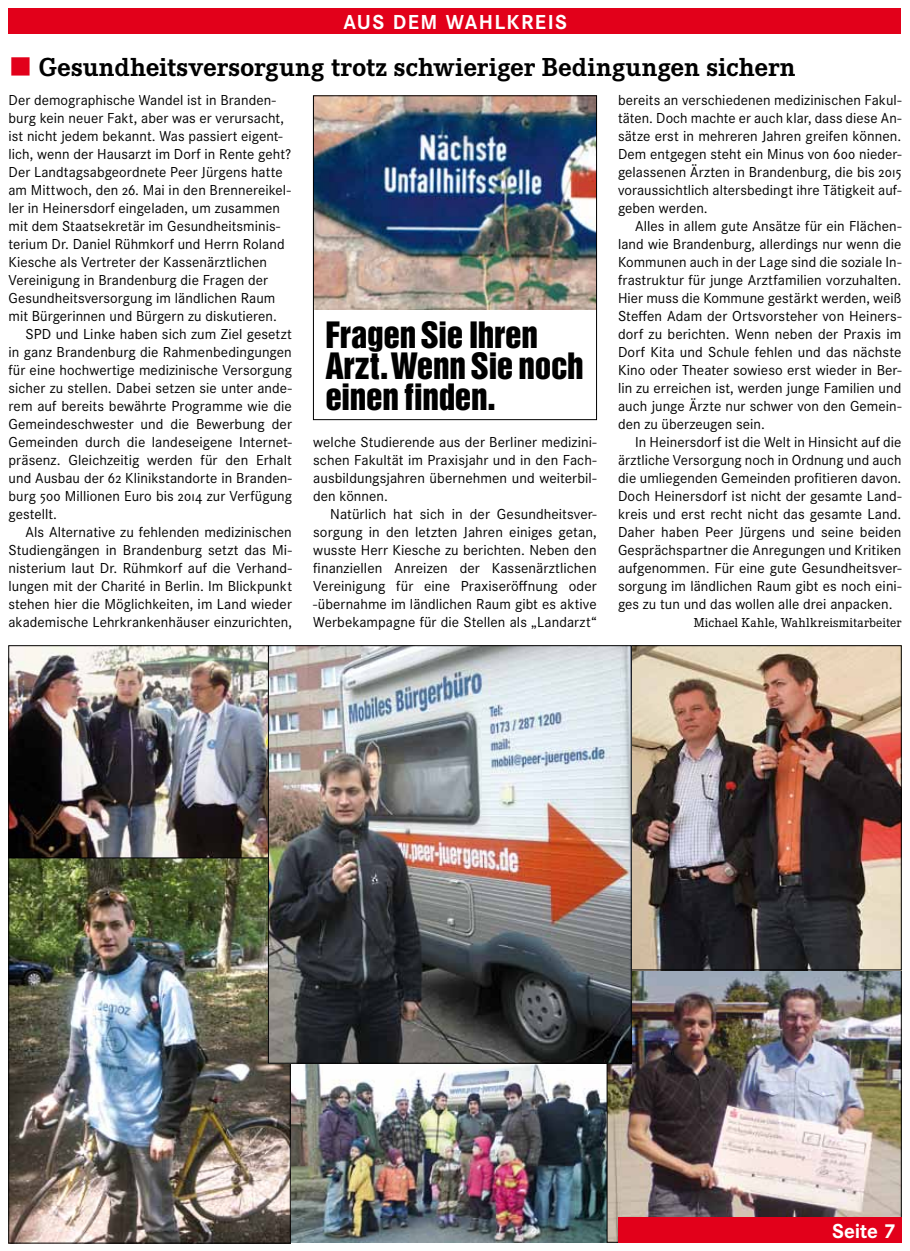
<style>
.page{position:relative;width:910px;height:1251px;background:#fff}
.page>*{position:absolute;margin:0;border:0;box-sizing:border-box;transform-origin:0 0}
.t1{font:33.15px/30.9px "Helvetica Inserat";letter-spacing:-.01em;color:#000}
.t2{font:700 27px "Corporate E";color:#000}
.t3{font:700 21px "Corporate S";letter-spacing:.065em;color:#fff}
.t4{font:15px/18px "Corporate S";letter-spacing:.005em;color:#000;text-align:justify}
.t5{font:14.85px "Helvetica Inserat";letter-spacing:-.01em;color:#000}
.t6{font:13.5px "Corporate E";letter-spacing:.01em;color:#000}
.s1{color:#e2001a}
</style>
<div class="page">
<img style="left:290px;top:1063px;width:317px;height:179px">
<img style="left:11px;top:857px;width:277px;height:383px">
<img style="left:609px;top:969px;width:290px;height:271px">
<img style="left:631px;top:647px;width:268px;height:320px">
<img style="left:11px;top:647px;width:257px;height:208px">
<div style="left:9px;top:645px;width:271px;height:212px;border:1px solid #000"></div>
<img style="left:315px;top:98px;width:280px;height:211px">
<div style="left:313px;top:96px;width:284px;height:324px;border:1px solid #000"></div>
<img style="left:270px;top:647px;width:359px;height:414px">
<div style="left:268px;top:645px;width:363px;height:418px;border:1px solid #000"></div>
<div style="left:9px;top:9px;width:892px;height:25px;background:#e2001a"></div>
<div style="left:618px;top:1216px;width:284px;height:26px;background:#e2001a"></div>
<h3 class="t3" style="left:343px;top:10px;width:225px">AUS DEM WAHLKREIS</h3>
<h2 class="t2" style="left:9px;top:52px;width:788px"><span class="s1">■</span> Gesundheitsversorgung trotz schwieriger Bedingungen sichern</h2>
<p class="t4" style="left:9px;top:91px;width:269px">Der demographische Wandel ist in Branden-</p>
<p class="t4" style="left:9px;top:109px;width:277px">burg kein neuer Fakt, aber was er verursacht,</p>
<p class="t4" style="left:9px;top:127px;width:276px">ist nicht jedem bekannt. Was passiert eigent-</p>
<p class="t4" style="left:9px;top:145px;width:284px">lich, wenn der Hausarzt im Dorf in Rente geht?</p>
<p class="t4" style="left:9px;top:163px;width:276px">Der Landtagsabgeordnete Peer Jürgens hatte</p>
<p class="t4" style="left:9px;top:181px;width:284px">am Mittwoch, den 26. Mai in den Brennereikel-</p>
<p class="t4" style="left:9px;top:199px;width:273px">ler in Heinersdorf eingeladen, um zusammen</p>
<p class="t4" style="left:9px;top:217px;width:273px">mit dem Staatsekretär im Gesundheitsminis-</p>
<p class="t4" style="left:9px;top:235px;width:278px">terium Dr. Daniel Rühmkorf und Herrn Roland</p>
<p class="t4" style="left:9px;top:253px;width:260px">Kiesche als Vertreter der Kassenärztlichen</p>
<p class="t4" style="left:9px;top:271px;width:261px">Vereinigung in Brandenburg die Fragen der</p>
<p class="t4" style="left:9px;top:289px;width:268px">Gesundheitsversorgung im ländlichen Raum</p>
<p class="t4" style="left:9px;top:307px;width:270px">mit Bürgerinnen und Bürgern zu diskutieren.</p>
<p class="t4" style="left:26px;top:325px;width:268px">SPD und Linke haben sich zum Ziel gesetzt</p>
<p class="t4" style="left:9px;top:343px;width:285px">in ganz Brandenburg die Rahmenbedingungen</p>
<p class="t4" style="left:9px;top:361px;width:285px">für eine hochwertige medizinische Versorgung</p>
<p class="t4" style="left:9px;top:379px;width:285px">sicher zu stellen. Dabei setzen sie unter ande-</p>
<p class="t4" style="left:9px;top:397px;width:285px">rem auf bereits bewährte Programme wie die</p>
<p class="t4" style="left:9px;top:415px;width:285px">Gemeindeschwester und die Bewerbung der</p>
<p class="t4" style="left:9px;top:433px;width:285px">Gemeinden durch die landeseigene Internet-</p>
<p class="t4" style="left:9px;top:451px;width:285px">präsenz. Gleichzeitig werden für den Erhalt</p>
<p class="t4" style="left:9px;top:469px;width:285px">und Ausbau der 62 Klinikstandorte in Branden-</p>
<p class="t4" style="left:9px;top:487px;width:285px">burg 500 Millionen Euro bis 2014 zur Verfügung</p>
<p class="t4" style="left:9px;top:505px;width:50px">gestellt.</p>
<p class="t4" style="left:26px;top:523px;width:268px">Als Alternative zu fehlenden medizinischen</p>
<p class="t4" style="left:8px;top:541px;width:285px">Studiengängen in Brandenburg setzt das Mi-</p>
<p class="t4" style="left:8px;top:559px;width:285px">nisterium laut Dr. Rühmkorf auf die Verhand-</p>
<p class="t4" style="left:9px;top:577px;width:285px">lungen mit der Charité in Berlin. Im Blickpunkt</p>
<p class="t4" style="left:9px;top:595px;width:285px">stehen hier die Möglichkeiten, im Land wieder</p>
<p class="t4" style="left:9px;top:613px;width:285px">akademische Lehrkrankenhäuser einzurichten,</p>
<p class="t4" style="left:618px;top:91px;width:285px">bereits an verschiedenen medizinischen Fakul&shy;täten. Doch machte er auch klar, dass diese An&shy;sätze erst in mehreren Jahren greifen können.<br>Dem entgegen steht ein Minus von 600 nieder&shy;gelassenen Ärzten in Brandenburg, die bis 2015 voraussichtlich altersbedingt ihre Tätigkeit auf&shy;geben werden.</p>
<p class="t4" style="left:618px;top:217px;width:285px;text-indent:17px">Alles in allem gute Ansätze für ein Flächen&shy;land wie Brandenburg, allerdings nur wenn die Kommunen auch in der Lage sind die soziale In&shy;frastruktur für junge Arztfamilien vorzuhalten.<br>Hier muss die Kommune gestärkt werden, weiß Steffen Adam der Ortsvorsteher von Heiners&shy;dorf zu berichten. Wenn neben der Praxis im Dorf Kita und Schule fehlen und das nächste Kino oder Theater sowieso erst wieder in Ber&shy;lin zu erreichen ist, werden junge Familien und auch junge Ärzte nur schwer von den Gemein&shy;den zu überzeugen sein.</p>
<p class="t4" style="left:618px;top:433px;width:285px;text-indent:17px">In Heinersdorf ist die Welt in Hinsicht auf die ärztliche Versorgung noch in Ordnung und auch die umliegenden Gemeinden profitieren davon.<br>Doch Heinersdorf ist nicht der gesamte Land&shy;kreis und erst recht nicht das gesamte Land.<br>Daher haben Peer Jürgens und seine beiden Gesprächspartner die Anregungen und Kritiken aufgenommen. Für eine gute Gesundheitsver&shy;sorgung im ländlichen Raum gibt es noch eini&shy;ges zu tun und das wollen alle drei anpacken.</p>
<p class="t6" style="left:694px;top:615px;width:209px">Michael Kahle, Wahlkreismitarbeiter</p>
<h1 class="t1" style="left:325px;top:320px;width:260px">Fragen Sie Ihren<br>Arzt.Wenn Sie noch einen finden.</h1>
<p class="t4" style="left:313px;top:433px;width:285px">welche Studierende aus der Berliner medizini&shy;schen Fakultät im Praxisjahr und in den Fach&shy;ausbildungsjahren übernehmen und weiterbil&shy;den können.</p>
<p class="t4" style="left:313px;top:505px;width:285px;text-indent:17px">Natürlich hat sich in der Gesundheitsver&shy;sorgung in den letzten Jahren einiges getan, wusste Herr Kiesche zu berichten. Neben den finanziellen Anreizen der Kassenärztlichen Vereinigung für eine Praxiseröffnung oder -übernahme im ländlichen Raum gibt es aktive Werbekampagne für die Stellen als „Landarzt“</p>
<p class="t5" style="left:326px;top:470px;width:128px">Sozial, mit aller Kraft.</p>
<h3 class="t3" style="left:832px;top:1218px;width:65px">Seite 7</h3>
</div>
